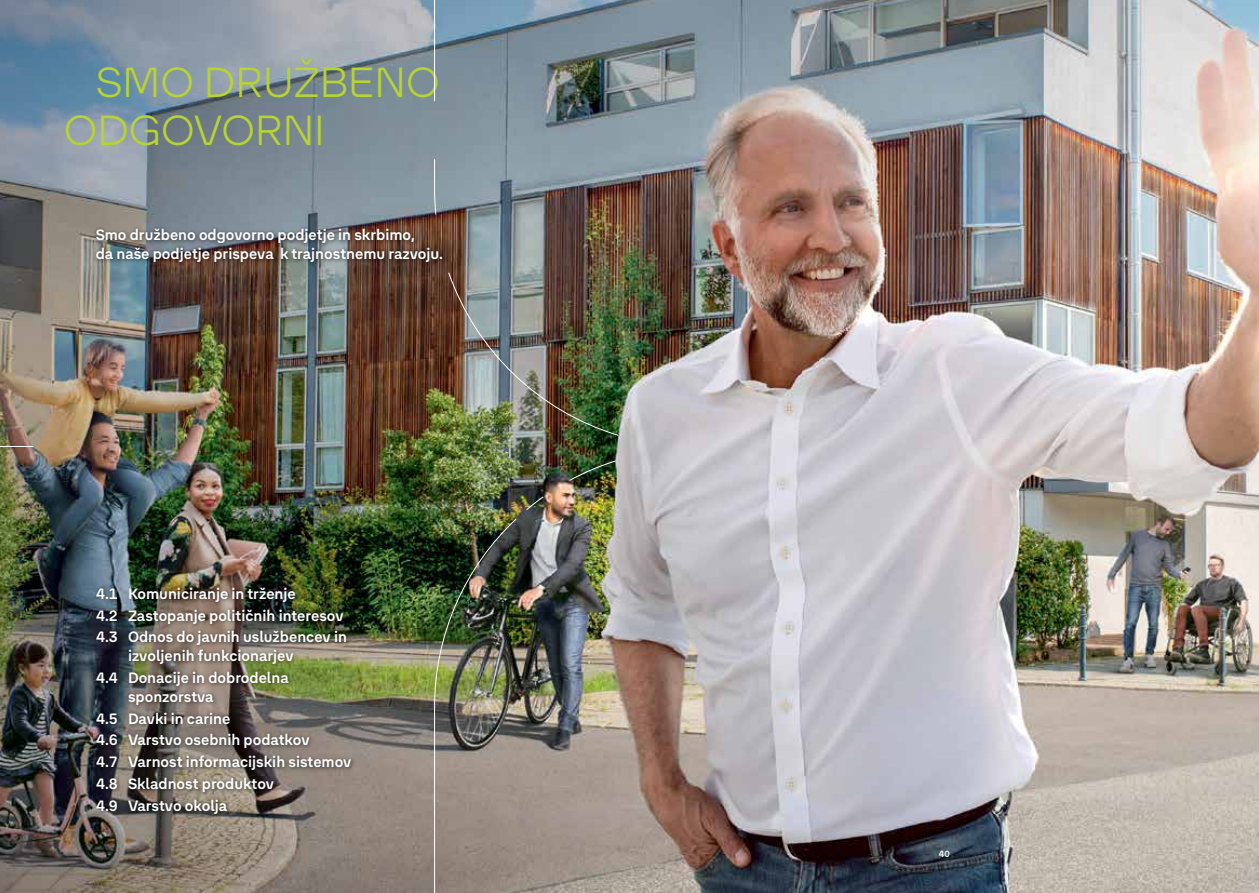
<style>
.page{position:relative;width:1259px;height:893px;background:#fff}
.page>*{position:absolute;margin:0;border:0;box-sizing:border-box;transform-origin:0 0}
.t1{font:300 42px/48px "The Group Head";color:#b7d433}
.t2{font:700 15px/21.8px "The Group Text";color:#fff}
.t3{font:700 9px "The Group Text";color:#fff}
</style>
<div class="page">
<img style="left:0;top:0;width:1259px;height:893px">
<div style="left:93px;top:584px;width:263px;height:235px;background:#000;opacity:.3"></div>
<div style="left:93px;top:225px;width:355px;height:42px;background:#000;opacity:.3"></div>
<hr style="left:0;top:446px;width:33px;height:1px;background:#fff">
<img style="left:434px;top:0;width:185px;height:436px">
<img style="left:434px;top:460px;width:182px;height:433px">
<h1 class="t1" style="left:64px;top:56px;width:377px;text-indent:32px">SMO DRUŽBENO<br>ODGOVORNI</h1>
<p class="t2" style="left:96px;top:224px;width:349px;line-height:18.8px">Smo družbeno odgovorno podjetje in skrbimo,<br>da naše podjetje prispeva k trajnostnemu razvoju.</p>
<p class="t2" style="left:96px;top:582px;width:252px">4.1 Komuniciranje in trženje<br>4.2 Zastopanje političnih interesov<br>4.3 Odnos do javnih uslužbencev in</p>
<p class="t2" style="left:96px;top:644px;width:199px;text-indent:32px">izvoljenih funkcionarjev<br>4.4 Donacije in dobrodelna</p>
<p class="t2" style="left:96px;top:684px;width:257px;text-indent:32px">sponzorstva<br>4.5 Davki in carine<br>4.6 Varstvo osebnih podatkov<br>4.7 Varnost informacijskih sistemov<br>4.8 Skladnost produktov<br>4.9 Varstvo okolja</p>
<p class="t3" style="left:938px;top:847px;width:13px">40</p>
</div>
